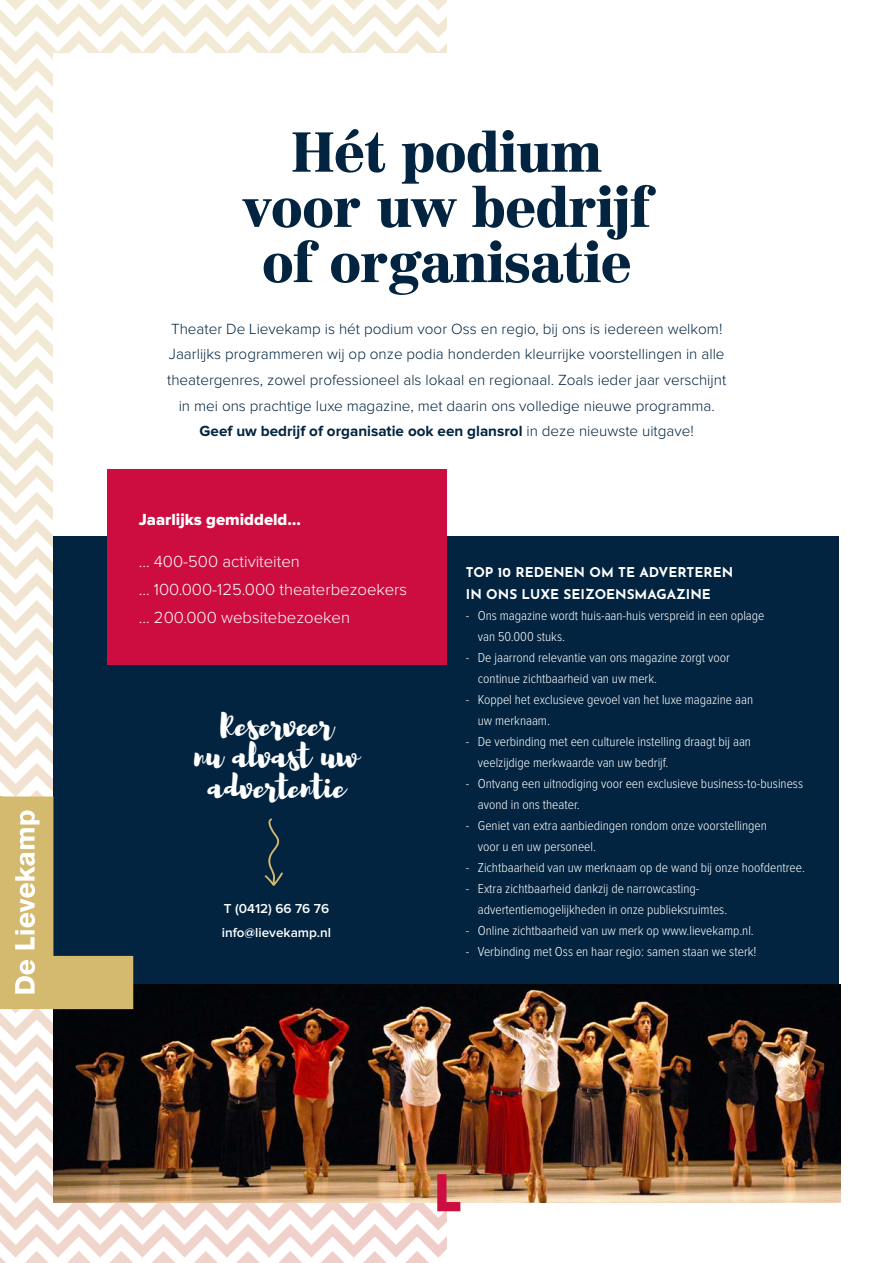
<style>
.page{position:relative;width:893px;height:1263px;background:#fff}
.page>*{position:absolute;margin:0;border:0;box-sizing:border-box;transform-origin:0 0}
.t1{font:900 55.2px/55.2px "Centennial";letter-spacing:-.025em;color:#022440;text-align:center}
.t2{font:32.4px/31.2px "Brusher";color:#fff;text-align:center}
.t3{font:300 16.65px/28px "Proxima Nova";color:#fff}
.t4{font:16.65px "Proxima Nova Extrabld";color:#fff}
.t5{font:300 15.3px/25.7px "Proxima Nova";color:#022440;text-align:center}
.t6{font:300 13.5px/21px "Proxima Nova Cond";color:#fff}
.t7{font:700 13.5px/21px "Josefin Sans";color:#fff}
.t8{font:600 13.5px/24px "Proxima Nova";color:#fff}
.s1{font-weight:700}
</style>
<div class="page">
<svg style="left:0;top:0;width:446px;height:1263px"></svg>
<div style="left:53px;top:536px;width:786px;height:665px;background:#022440"></div>
<div style="left:53px;top:53px;width:786px;height:483px;background:#fff"></div>
<div style="left:107px;top:470px;width:339px;height:195px;background:#cd0d40"></div>
<img style="left:53px;top:984px;width:787px;height:218px">
<svg style="left:264px;top:818px;width:19px;height:68px"></svg>
<svg style="left:0;top:796px;width:133px;height:213px"></svg>
<svg style="left:437px;top:1174px;width:23px;height:37px"></svg>
<h1 class="t1" style="left:242px;top:124px;width:410px">Hét podium voor uw bedrijf of organisatie</h1>
<p class="t5" style="left:167px;top:316px;width:561px">Theater De Lievekamp is hét podium voor Oss en regio, bij ons is iedereen welkom!<br>Jaarlijks programmeren wij op onze podia honderden kleurrijke voorstellingen in alle theatergenres, zowel professioneel als lokaal en regionaal. Zoals ieder jaar verschijnt in mei ons prachtige luxe magazine, met daarin ons volledige nieuwe programma.<br><span class="s1">Geef uw bedrijf of organisatie ook een glansrol</span> in deze nieuwste uitgave!</p>
<p class="t4" style="left:139px;top:510px;width:164px">Jaarlijks gemiddeld…</p>
<p class="t3" style="left:139px;top:548px;width:270px">… 400-500 activiteiten<br>… 100.000-125.000 theaterbezoekers … 200.000 websitebezoeken</p>
<h2 class="t2" style="left:194px;top:713px;width:166px">Reserveer<br>nu alvast uw advertentie</h2>
<p class="t8" style="left:222px;top:896px;width:111px">T (0412) 66 76 76 info@lievekamp.nl</p>
<p class="t7" style="left:466px;top:560px;width:269px">TOP 10 REDENEN OM TE ADVERTEREN<br>IN ONS LUXE SEIZOENSMAGAZINE</p>
<p class="t6" style="left:478px;top:605px;width:288px;text-indent:-12px">- Ons magazine wordt huis-aan-huis verspreid in een oplage van 50.000 stuks.</p>
<p class="t6" style="left:478px;top:647px;width:254px;text-indent:-12px">- De jaarrond relevantie van ons magazine zorgt voor continue zichtbaarheid van uw merk.</p>
<p class="t6" style="left:478px;top:689px;width:277px;text-indent:-12px">- Koppel het exclusieve gevoel van het luxe magazine aan uw merknaam.</p>
<p class="t6" style="left:478px;top:731px;width:275px;text-indent:-12px">- De verbinding met een culturele instelling draagt bij aan veelzijdige merkwaarde van uw bedrijf.</p>
<p class="t6" style="left:478px;top:773px;width:327px;text-indent:-12px">- Ontvang een uitnodiging voor een exclusieve business-to-business avond in ons theater.</p>
<p class="t6" style="left:478px;top:815px;width:291px;text-indent:-12px">- Geniet van extra aanbiedingen rondom onze voorstellingen voor u en uw personeel.</p>
<p class="t6" style="left:466px;top:857px;width:341px">- Zichtbaarheid van uw merknaam op de wand bij onze hoofdentree.</p>
<p class="t6" style="left:478px;top:878px;width:251px;text-indent:-12px">- Extra zichtbaarheid dankzij de narrowcasting&shy;advertentiemogelijkheden in onze publieksruimtes.</p>
<p class="t6" style="left:466px;top:920px;width:289px">- Online zichtbaarheid van uw merk op www.lievekamp.nl.</p>
<p class="t6" style="left:466px;top:941px;width:292px">- Verbinding met Oss en haar regio: samen staan we sterk!</p>
</div>
